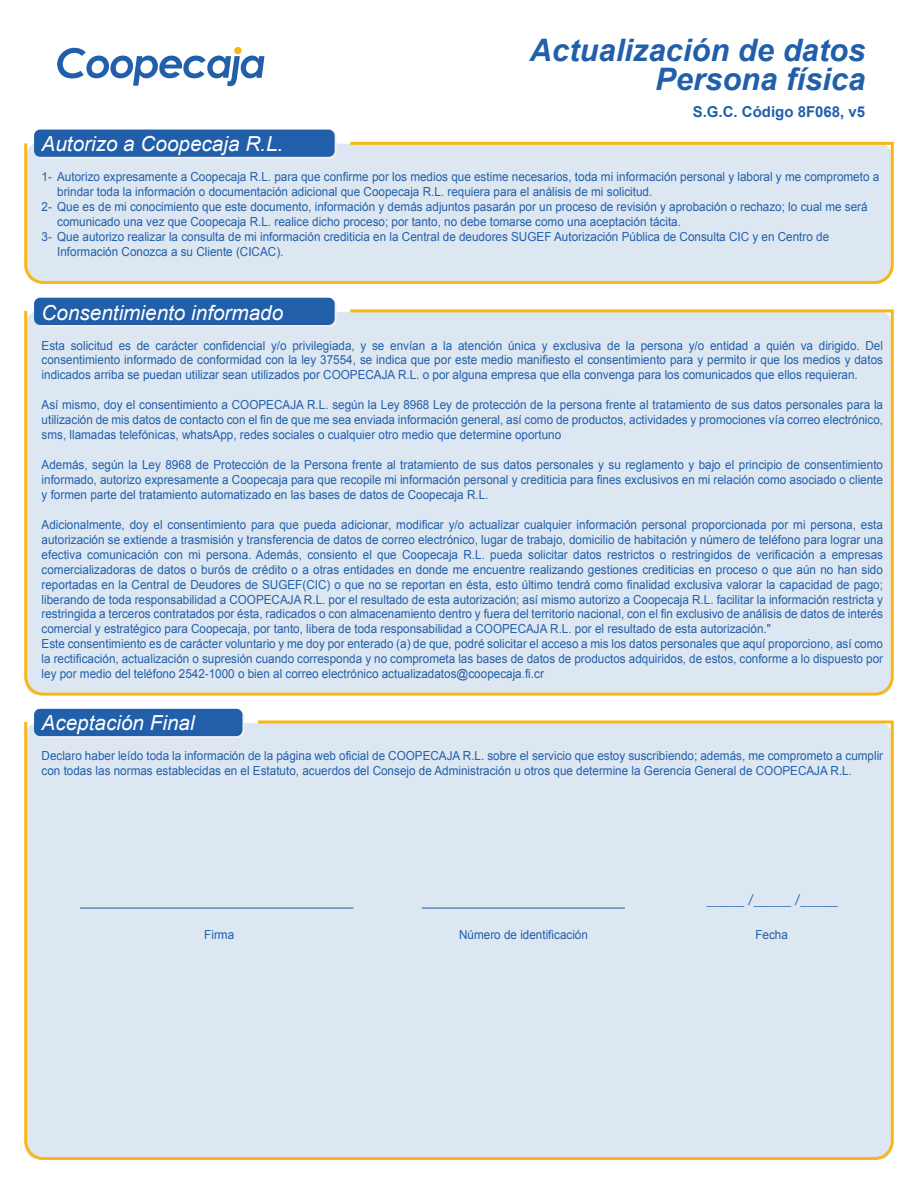
<style>
.page{position:relative;width:918px;height:1188px;background:#fff}
.page>*{position:absolute;margin:0;border:0;box-sizing:border-box;transform-origin:0 0}
.t1{font:italic 700 31.05px/28.8px "Arial";color:#215faa;text-align:right}
.t2{font:italic 20.7px "Arial";color:#fff}
.t3{font:700 15px "Arial";color:#215faa}
.t4{font:15px "Avenir Next";color:#215faa}
.t5{font:12.45px/15px "Arial";color:#215faa;text-align:justify;scale:.94 1}
</style>
<div class="page">
<div style="left:34px;top:130px;width:301px;height:27px;background:#215faa;border-radius:6px"></div>
<div style="left:34px;top:298px;width:301px;height:27px;background:#215faa;border-radius:6px"></div>
<div style="left:24px;top:308px;width:870px;height:388px;background:#dde7f2"></div>
<svg style="left:24px;top:140px;width:870px;height:144px;background:#d6dfe6"></svg>
<div style="left:34px;top:709px;width:208px;height:27px;background:#215faa;border-radius:6px"></div>
<div style="left:24px;top:719px;width:870px;height:441px;background:#dde7f2"></div>
<hr style="left:422px;top:908px;width:203px;height:1px;background:#215faa">
<hr style="left:80px;top:908px;width:274px;height:1px;background:#215faa">
<svg style="left:57px;top:48px;width:207px;height:38px"></svg>
<div style="left:234px;top:47px;width:8px;height:7px;background:#f7b717;border-radius:50%"></div>
<h1 class="t1" style="left:530px;top:37px;width:337px">Actualización de datos<br>Persona física</h1>
<p class="t3" style="left:693px;top:102px;width:174px">S.G.C. Código 8F068, v5</p>
<h2 class="t2" style="left:42px;top:131px;width:243px">Autorizo a Coopecaja R.L.</h2>
<p class="t5" style="left:42px;top:170px;width:893px">1- Autorizo expresamente a Coopecaja R.L. para que confirme por los medios que estime necesarios, toda mi información personal y laboral y me comprometo a</p>
<p class="t5" style="left:57px;top:184px;width:635px">brindar toda la información o documentación adicional que Coopecaja R.L. requiera para el análisis de mi solicitud.</p>
<p class="t5" style="left:42px;top:199px;width:880px">2- Que es de mi conocimiento que este documento, información y demás adjuntos pasarán por un proceso de revisión y aprobación o rechazo; lo cual me será</p>
<p class="t5" style="left:57px;top:214px;width:665px">comunicado una vez que Coopecaja R.L. realice dicho proceso; por tanto, no debe tomarse como una aceptación tácita.</p>
<p class="t5" style="left:42px;top:229px;width:839px">3- Que autorizo realizar la consulta de mi información crediticia en la Central de deudores SUGEF Autorización Pública de Consulta CIC y en Centro de</p>
<p class="t5" style="left:57px;top:244px;width:242px">Información Conozca a su Cliente (CICAC).</p>
<h2 class="t2" style="left:42px;top:299px;width:243px">Consentimiento informado</h2>
<p class="t5" style="left:42px;top:338px;width:897px">Esta solicitud es de carácter confidencial y/o privilegiada, y se envían a la atención única y exclusiva de la persona y/o entidad a quién va dirigido. Del consentimiento informado de conformidad con la ley 37554, se indica que por este medio manifiesto el consentimiento para y permito ir que los medios y datos indicados arriba se puedan utilizar sean utilizados por COOPECAJA R.L. o por alguna empresa que ella convenga para los comunicados que ellos requieran.</p>
<p class="t5" style="left:42px;top:398px;width:897px">Así mismo, doy el consentimiento a COOPECAJA R.L. según la Ley 8968 Ley de protección de la persona frente al tratamiento de sus datos personales para la utilización de mis datos de contacto con el fin de que me sea enviada información general, así como de productos, actividades y promociones vía correo electrónico, sms, llamadas telefónicas, whatsApp, redes sociales o cualquier otro medio que determine oportuno</p>
<p class="t5" style="left:42px;top:457px;width:897px">Además, según la Ley 8968 de Protección de la Persona frente al tratamiento de sus datos personales y su reglamento y bajo el principio de consentimiento informado, autorizo expresamente a Coopecaja para que recopile mi información personal y crediticia para fines exclusivos en mi relación como asociado o cliente y formen parte del tratamiento automatizado en las bases de datos de Coopecaja R.L.</p>
<p class="t5" style="left:42px;top:517px;width:897px;text-align:left">Adicionalmente, doy el consentimiento para que pueda adicionar, modificar y/o actualizar cualquier información personal proporcionada por mi persona, esta autorización se extiende a trasmisión y transferencia de datos de correo electrónico, lugar de trabajo, domicilio de habitación y número de teléfono para lograr una efectiva comunicación con mi persona. Además, consiento el que Coopecaja R.L. pueda solicitar datos restrictos o restringidos de verificación a empresas comercializadoras de datos o burós de crédito o a otras entidades en donde me encuentre realizando gestiones crediticias en proceso o que aún no han sido reportadas en la Central de Deudores de SUGEF(CIC) o que no se reportan en ésta, esto último tendrá como finalidad exclusiva valorar la capacidad de pago; liberando de toda responsabilidad a COOPECAJA R.L. por el resultado de esta autorización; así mismo autorizo a Coopecaja R.L. facilitar la información restricta y restringida a terceros contratados por ésta, radicados o con almacenamiento dentro y fuera del territorio nacional, con el fin exclusivo de análisis de datos de interés comercial y estratégico para Coopecaja, por tanto, libera de toda responsabilidad a COOPECAJA R.L. por el resultado de esta autorización."<br>Este consentimiento es de carácter voluntario y me doy por enterado (a) de que, podré solicitar el acceso a mis los datos personales que aquí proporciono, así como la rectificación, actualización o supresión cuando corresponda y no comprometa las bases de datos de productos adquiridos, de estos, conforme a lo dispuesto por ley por medio del teléfono 2542-1000 o bien al correo electrónico actualizadatos@coopecaja.fi.cr</p>
<h2 class="t2" style="left:42px;top:709px;width:155px">Aceptación Final</h2>
<p class="t5" style="left:42px;top:748px;width:897px">Declaro haber leído toda la información de la página web oficial de COOPECAJA R.L. sobre el servicio que estoy suscribiendo; además, me comprometo a cumplir con todas las normas establecidas en el Estatuto, acuerdos del Consejo de Administración u otros que determine la Gerencia General de COOPECAJA R.L.</p>
<p class="t4" style="left:707px;top:887px;width:133px">_____ /_____ /_____</p>
<p class="t5" style="left:204px;top:927px;width:33px">Firma</p>
<p class="t5" style="left:459px;top:927px;width:138px">Número de identificación</p>
<p class="t5" style="left:755px;top:927px;width:36px">Fecha</p>
</div>
